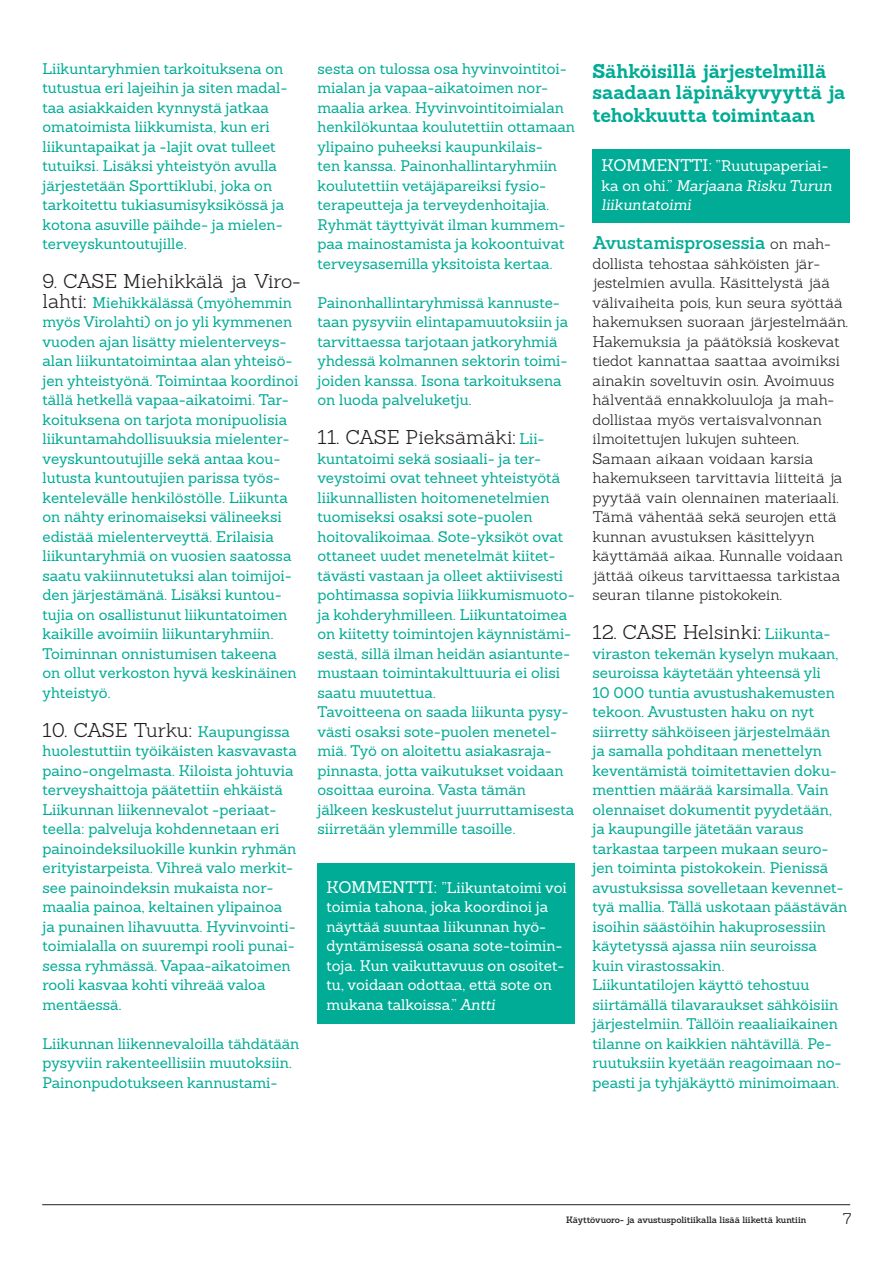
<style>
.page{position:relative;width:893px;height:1263px;background:#fff}
.page>*{position:absolute;margin:0;border:0;box-sizing:border-box;transform-origin:0 0}
.caseleipis{font:300 19.5px "Sanchez";letter-spacing:-.01em;color:#231f20}
.Väliotsiko_2{font:700 19.5px/21.8px "Sanchez";letter-spacing:-.005em;color:#00ac95}
.Leipis{font:600 18px "Sanchez";letter-spacing:-.005em;color:#00ac95}
.caseleipis-2{font:15px/19.5px "Sanchez";color:#00ac95}
.Leipis-2{font:300 15px/19.5px "Sanchez";letter-spacing:-.005em;color:#231f20}
.Kommentti{font:15px/19.5px "Sanchez";color:#fff}
.Kommentti-2{font:italic 15px/19.5px "Sanchez";color:#fff}
.t1{font:600 9px "Sanchez";letter-spacing:-.005em;color:#231f20}
.s1{font-weight:300;font-size:19.5px;color:#231f20}
.s2{font-weight:400;font-size:15px;color:#00ac95}
.s3{font-size:16.5px}
.s4{font-style:italic}
.s5{font-style:normal;font-size:16.5px}
.s6{font-style:normal}
.s7{font-weight:300;font-size:15px;color:#231f20}
</style>
<div class="page">
<div style="left:317px;top:863px;width:258px;height:161px;background:#00ac95"></div>
<div style="left:592px;top:149px;width:258px;height:73px;background:#00ac95"></div>
<hr style="left:42px;top:1204px;width:808px;height:1px;background:#231f20">
<p class="caseleipis-2" style="left:43px;top:58px;width:246px">Liikuntaryhmien tarkoituksena on tutustua eri lajeihin ja siten madal&shy;taa asiakkaiden kynnystä jatkaa omatoimista liikkumista, kun eri liikuntapaikat ja -lajit ovat tulleet tutuiksi. Lisäksi yhteistyön avulla järjestetään Sporttiklubi, joka on tarkoitettu tukiasumisyksikössä ja kotona asuville päihde- ja mielen&shy;terveyskuntoutujille.</p>
<p class="caseleipis" style="left:43px;top:269px;width:259px">9. CASE Miehikkälä ja Viro-</p>
<p class="caseleipis-2" style="left:43px;top:292px;width:257px"><span class="s1">lahti:</span> Miehikkälässä (myöhemmin myös Virolahti) on jo yli kymmenen vuoden ajan lisätty mielenterveys&shy;alan liikuntatoimintaa alan yhteisö&shy;jen yhteistyönä. Toimintaa koordinoi tällä hetkellä vapaa-aikatoimi. Tar&shy;koituksena on tarjota monipuolisia liikuntamahdollisuuksia mielenter&shy;veyskuntoutujille sekä antaa kou&shy;lutusta kuntoutujien parissa työs&shy;kentelevälle henkilöstölle. Liikunta on nähty erinomaiseksi välineeksi edistää mielenterveyttä. Erilaisia liikuntaryhmiä on vuosien saatossa saatu vakiinnutetuksi alan toimijoi&shy;den järjestämänä. Lisäksi kuntou&shy;tujia on osallistunut liikuntatoimen kaikille avoimiin liikuntaryhmiin.<br>Toiminnan onnistumisen takeena on ollut verkoston hyvä keskinäinen yhteistyö.</p>
<p class="caseleipis" style="left:43px;top:717px;width:249px">10. CASE Turku: <span class="s2">Kaupungissa</span></p>
<p class="caseleipis-2" style="left:43px;top:741px;width:256px">huolestuttiin työikäisten kasvavasta paino-ongelmasta. Kiloista johtuvia terveyshaittoja päätettiin ehkäistä Liikunnan liikennevalot -periaat&shy;teella: palveluja kohdennetaan eri painoindeksiluokille kunkin ryhmän erityistarpeista. Vihreä valo merkit&shy;see painoindeksin mukaista nor&shy;maalia painoa, keltainen ylipainoa ja punainen lihavuutta. Hyvinvointi&shy;toimialalla on suurempi rooli punai&shy;sessa ryhmässä. Vapaa-aikatoimen rooli kasvaa kohti vihreää valoa mentäessä.</p>
<p class="caseleipis-2" style="left:43px;top:1033px;width:258px">Liikunnan liikennevaloilla tähdätään pysyviin rakenteellisiin muutoksiin.<br>Painonpudotukseen kannustami-</p>
<p class="caseleipis-2" style="left:317px;top:58px;width:259px">sesta on tulossa osa hyvinvointitoi&shy;mialan ja vapaa-aikatoimen nor&shy;maalia arkea. Hyvinvointitoimialan henkilökuntaa koulutettiin ottamaan ylipaino puheeksi kaupunkilais-<br>ten kanssa. Painonhallintaryhmiin koulutettiin vetäjäpareiksi fysio&shy;terapeutteja ja terveydenhoitajia.<br>Ryhmät täyttyivät ilman kummem&shy;paa mainostamista ja kokoontuivat terveysasemilla yksitoista kertaa.</p>
<p class="caseleipis-2" style="left:317px;top:292px;width:252px">Painonhallintaryhmissä kannuste&shy;taan pysyviin elintapamuutoksiin ja tarvittaessa tarjotaan jatkoryhmiä yhdessä kolmannen sektorin toimi&shy;joiden kanssa. Isona tarkoituksena on luoda palveluketju.</p>
<p class="caseleipis" style="left:317px;top:425px;width:229px">11. CASE Pieksämäki: <span class="s2">Lii-</span></p>
<p class="caseleipis-2" style="left:317px;top:448px;width:259px">kuntatoimi sekä sosiaali- ja ter&shy;veystoimi ovat tehneet yhteistyötä liikunnallisten hoitomenetelmien tuomiseksi osaksi sote-puolen hoitovalikoimaa. Sote-yksiköt ovat ottaneet uudet menetelmät kiitet&shy;tävästi vastaan ja olleet aktiivisesti pohtimassa sopivia liikkumismuoto&shy;ja kohderyhmilleen. Liikuntatoimea on kiitetty toimintojen käynnistämi&shy;sestä, sillä ilman heidän asiantunte&shy;mustaan toimintakulttuuria ei olisi saatu muutettua.</p>
<p class="caseleipis-2" style="left:317px;top:702px;width:258px">Tavoitteena on saada liikunta pysy&shy;västi osaksi sote-puolen menetel&shy;miä. Työ on aloitettu asiakasraja&shy;pinnasta, jotta vaikutukset voidaan osoittaa euroina. Vasta tämän jälkeen keskustelut juurruttamisesta siirretään ylemmille tasoille.</p>
<p class="Kommentti" style="left:326px;top:877px;width:242px"><span class="s3">KOMMENTTI:</span> ”Liikuntatoimi voi toimia tahona, joka koordinoi ja näyttää suuntaa liikunnan hyö&shy;dyntämisessä osana sote-toimin&shy;toja. Kun vaikuttavuus on osoitet&shy;tu, voidaan odottaa, että sote on mukana talkoissa.” <span class="s4">Antti</span></p>
<p class="Väliotsiko_2" style="left:592px;top:60px;width:255px">Sähköisillä järjestelmillä saadaan läpinäkyvyyttä ja tehokkuutta toimintaan</p>
<p class="Kommentti-2" style="left:601px;top:156px;width:232px"><span class="s5">KOMMENTTI:</span> <span class="s6">”Ruutupaperiai&shy;ka on ohi.”</span> Marjaana Risku Turun liikuntatoimi</p>
<p class="Leipis" style="left:592px;top:231px;width:240px">Avustamisprosessia <span class="s7">on mah-</span></p>
<p class="Leipis-2" style="left:592px;top:253px;width:257px">dollista tehostaa sähköisten jär&shy;jestelmien avulla. Käsittelystä jää välivaiheita pois, kun seura syöttää hakemuksen suoraan järjestelmään.<br>Hakemuksia ja päätöksiä koskevat tiedot kannattaa saattaa avoimiksi ainakin soveltuvin osin. Avoimuus hälventää ennakkoluuloja ja mah&shy;dollistaa myös vertaisvalvonnan ilmoitettujen lukujen suhteen.<br>Samaan aikaan voidaan karsia hakemukseen tarvittavia liitteitä ja pyytää vain olennainen materiaali.<br>Tämä vähentää sekä seurojen että kunnan avustuksen käsittelyyn käyttämää aikaa. Kunnalle voidaan jättää oikeus tarvittaessa tarkistaa seuran tilanne pistokokein.</p>
<p class="caseleipis" style="left:592px;top:620px;width:240px">12. CASE Helsinki: <span class="s2">Liikunta-</span></p>
<p class="caseleipis-2" style="left:592px;top:643px;width:256px">viraston tekemän kyselyn mukaan, seuroissa käytetään yhteensä yli<br>10 000 tuntia avustushakemusten tekoon. Avustusten haku on nyt siirretty sähköiseen järjestelmään<br>ja samalla pohditaan menettelyn keventämistä toimitettavien doku&shy;menttien määrää karsimalla. Vain olennaiset dokumentit pyydetään, ja kaupungille jätetään varaus tarkastaa tarpeen mukaan seuro&shy;jen toiminta pistokokein. Pienissä avustuksissa sovelletaan kevennet&shy;tyä mallia. Tällä uskotaan päästävän isoihin säästöihin hakuprosessiin käytetyssä ajassa niin seuroissa kuin virastossakin.</p>
<p class="caseleipis-2" style="left:592px;top:975px;width:251px">Liikuntatilojen käyttö tehostuu siirtämällä tilavaraukset sähköisiin järjestelmiin. Tällöin reaaliaikainen tilanne on kaikkien nähtävillä. Pe&shy;ruutuksiin kyetään reagoimaan no&shy;peasti ja tyhjäkäyttö minimoimaan.</p>
<p class="t1" style="left:566px;top:1214px;width:242px">Käyttövuoro- ja avustuspolitiikalla lisää liikettä kuntiin</p>
<p class="Leipis-2" style="left:843px;top:1208px;width:10px">7</p>
</div>
